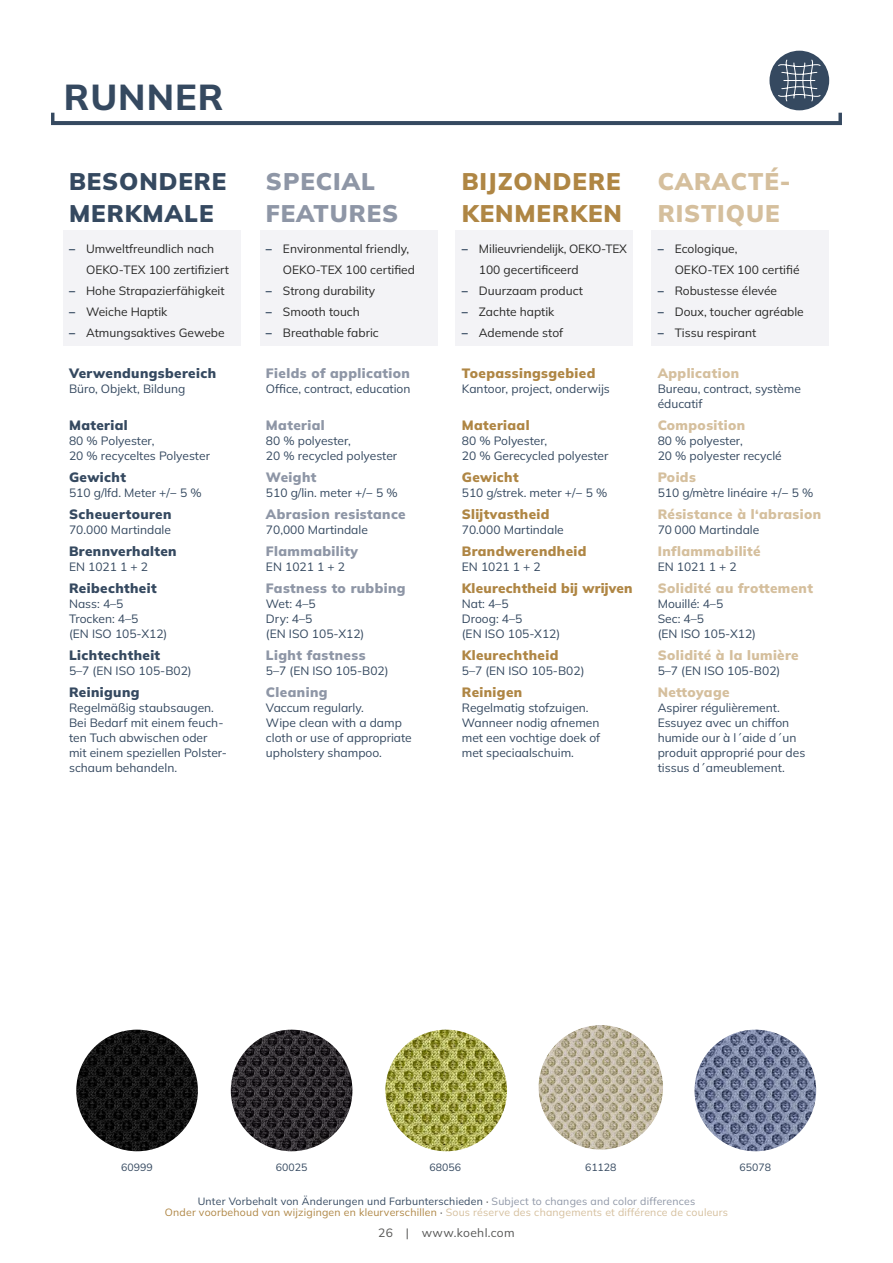
<style>
.page{position:relative;width:893px;height:1263px;background:#fff}
.page>*{position:absolute;margin:0;border:0;box-sizing:border-box;transform-origin:0 0}
.t1{font:800 36px "Mulish";letter-spacing:.03em;color:#354960}
.t2{font:900 24px/31.5px "Mulish";letter-spacing:.04em;color:#af8644}
.t3{font:900 24px/31.5px "Mulish";letter-spacing:.04em;color:#354960}
.t4{font:900 24px/31.5px "Mulish";letter-spacing:.04em;color:#d5bf9d}
.t5{font:900 24px/31.5px "Mulish";letter-spacing:.04em;color:#8e96a6}
.t6{font:900 13.5px "Mulish";letter-spacing:.03em;color:#d5bf9d}
.t7{font:900 13.5px "Mulish";letter-spacing:.03em;color:#af8644}
.t8{font:900 13.5px "Mulish";letter-spacing:.03em;color:#8e96a6}
.t9{font:900 13.5px "Mulish";letter-spacing:.03em;color:#354960}
.t10{font:12px/15px "Mulish";color:#354960}
.t11{font:12px/21px "Mulish";color:#282827}
.t12{font:12px "Mulish";letter-spacing:.03em;color:#575756}
.t13{font:10.5px/10.5px "Mulish";letter-spacing:.02em;color:#354960;text-align:center}
.s1{font-weight:800;color:#354960}
.s2{color:#282827}
.s3{color:#8e96a6}
.s4{color:#af8644}
.s5{color:#d5bf9d}
</style>
<div class="page">
<img style="left:76px;top:1030px;width:122px;height:121px;border-radius:61px">
<img style="left:231px;top:1030px;width:121px;height:121px;border-radius:61px">
<img style="left:694px;top:1030px;width:122px;height:121px;border-radius:61px">
<img style="left:385px;top:1030px;width:122px;height:121px;border-radius:61px">
<img style="left:538px;top:1025px;width:125px;height:125px;border-radius:62px">
<div style="left:63px;top:230px;width:177px;height:116px;background:#f3f3f6"></div>
<div style="left:456px;top:230px;width:177px;height:116px;background:#f3f3f6"></div>
<div style="left:260px;top:230px;width:177px;height:116px;background:#f3f3f6"></div>
<div style="left:652px;top:230px;width:177px;height:116px;background:#f3f3f6"></div>
<div style="left:769px;top:51px;width:60px;height:59px;background:#354960;border-radius:50%"></div>
<svg style="left:777px;top:59px;width:44px;height:48px"></svg>
<svg style="left:51px;top:113px;width:791px;height:12px"></svg>
<h1 class="t1" style="left:64px;top:73px;width:161px">RUNNER</h1>
<h2 class="t3" style="left:69px;top:165px;width:159px">BESONDERE<br>MERKMALE</h2>
<p class="t11" style="left:86px;top:238px;width:145px;text-indent:-17px"><span class="s1">–</span> Umweltfreundlich nach<br>OEKO-TEX 100 zertifiziert</p>
<p class="t11" style="left:69px;top:280px;width:157px"><span class="s1">–</span> Hohe Strapazierfähigkeit</p>
<p class="t11" style="left:69px;top:301px;width:100px"><span class="s1">–</span> Weiche Haptik</p>
<p class="t11" style="left:69px;top:322px;width:157px"><span class="s1">–</span> Atmungsaktives Gewebe</p>
<p class="t9" style="left:69px;top:364px;width:149px">Verwendungsbereich</p>
<p class="t10" style="left:69px;top:381px;width:118px">Büro, Objekt, Bildung</p>
<p class="t9" style="left:69px;top:416px;width:60px">Material</p>
<p class="t10" style="left:69px;top:433px;width:142px">80 % Polyester,<br>20 % recyceltes Polyester</p>
<p class="t9" style="left:69px;top:468px;width:58px">Gewicht</p>
<p class="t10" style="left:69px;top:485px;width:134px">510 g/lfd. Meter +/− 5 %</p>
<p class="t9" style="left:69px;top:505px;width:104px">Scheuertouren</p>
<p class="t10" style="left:69px;top:522px;width:103px">70.000 Martindale</p>
<p class="t9" style="left:69px;top:542px;width:109px">Brennverhalten</p>
<p class="t10" style="left:69px;top:559px;width:80px">EN 1021 1 + 2</p>
<p class="t9" style="left:69px;top:579px;width:89px">Reibechtheit</p>
<p class="t10" style="left:69px;top:596px;width:100px">Nass: 4–5<br>Trocken: 4–5<br>(EN ISO 105-X12)</p>
<p class="t9" style="left:69px;top:646px;width:93px">Lichtechtheit</p>
<p class="t10" style="left:69px;top:663px;width:124px">5–7 (EN ISO 105-B02)</p>
<p class="t9" style="left:69px;top:683px;width:72px">Reinigung</p>
<p class="t10" style="left:69px;top:700px;width:160px">Regelmäßig staubsaugen.<br>Bei Bedarf mit einem feuch&shy;ten Tuch abwischen oder mit einem speziellen Polster&shy;schaum behandeln.</p>
<h2 class="t5" style="left:266px;top:165px;width:134px">SPECIAL<br>FEATURES</h2>
<p class="t11" style="left:283px;top:238px;width:134px;text-indent:-17px"><span class="s1">–</span> Environmental friendly,<br>OEKO-TEX 100 certified</p>
<p class="t11" style="left:266px;top:280px;width:111px"><span class="s1">–</span> Strong durability</p>
<p class="t11" style="left:266px;top:301px;width:95px"><span class="s1">–</span> Smooth touch</p>
<p class="t11" style="left:266px;top:322px;width:114px"><span class="s1">–</span> Breathable fabric</p>
<p class="t8" style="left:266px;top:364px;width:145px">Fields of application</p>
<p class="t10" style="left:266px;top:381px;width:146px">Office, contract, education</p>
<p class="t8" style="left:266px;top:416px;width:60px">Material</p>
<p class="t10" style="left:266px;top:433px;width:133px">80 % polyester,<br>20 % recycled polyester</p>
<p class="t8" style="left:266px;top:468px;width:52px">Weight</p>
<p class="t10" style="left:266px;top:485px;width:133px">510 g/lin. meter +/− 5 %</p>
<p class="t8" style="left:266px;top:505px;width:141px">Abrasion resistance</p>
<p class="t10" style="left:266px;top:522px;width:103px">70,000 Martindale</p>
<p class="t8" style="left:266px;top:542px;width:94px">Flammability</p>
<p class="t10" style="left:266px;top:559px;width:80px">EN 1021 1 + 2</p>
<p class="t8" style="left:266px;top:579px;width:141px">Fastness to rubbing</p>
<p class="t10" style="left:266px;top:596px;width:100px">Wet: 4–5<br>Dry: 4–5<br>(EN ISO 105-X12)</p>
<p class="t8" style="left:266px;top:646px;width:101px">Light fastness</p>
<p class="t10" style="left:266px;top:663px;width:124px">5–7 (EN ISO 105-B02)</p>
<p class="t8" style="left:266px;top:683px;width:63px">Cleaning</p>
<p class="t10" style="left:266px;top:700px;width:147px">Vaccum regularly.<br>Wipe clean with a damp cloth or use of appropriate upholstery shampoo.</p>
<h2 class="t2" style="left:462px;top:165px;width:161px">BIJZONDERE<br>KENMERKEN</h2>
<p class="t11" style="left:479px;top:238px;width:150px;text-indent:-17px"><span class="s1">–</span> Milieuvriendelijk, OEKO-TEX<br>100 gecertificeerd</p>
<p class="t11" style="left:462px;top:280px;width:123px"><span class="s1">–</span> Duurzaam product</p>
<p class="t11" style="left:462px;top:301px;width:94px"><span class="s1">–</span> Zachte haptik</p>
<p class="t11" style="left:462px;top:322px;width:103px"><span class="s1">–</span> Ademende stof</p>
<p class="t7" style="left:462px;top:364px;width:135px">Toepassingsgebied</p>
<p class="t10" style="left:462px;top:381px;width:149px">Kantoor, project, onderwijs</p>
<p class="t7" style="left:462px;top:416px;width:69px">Materiaal</p>
<p class="t10" style="left:462px;top:433px;width:148px">80 % Polyester,<br>20 % Gerecycled polyester</p>
<p class="t7" style="left:462px;top:468px;width:58px">Gewicht</p>
<p class="t10" style="left:462px;top:485px;width:147px">510 g/strek. meter +/− 5 %</p>
<p class="t7" style="left:462px;top:505px;width:89px">Slijtvastheid</p>
<p class="t10" style="left:462px;top:522px;width:103px">70.000 Martindale</p>
<p class="t7" style="left:462px;top:542px;width:126px">Brandwerendheid</p>
<p class="t10" style="left:462px;top:559px;width:80px">EN 1021 1 + 2</p>
<p class="t7" style="left:462px;top:579px;width:172px">Kleurechtheid bij wrijven</p>
<p class="t10" style="left:462px;top:596px;width:100px">Nat: 4–5<br>Droog: 4–5<br>(EN ISO 105-X12)</p>
<p class="t7" style="left:462px;top:646px;width:98px">Kleurechtheid</p>
<p class="t10" style="left:462px;top:663px;width:124px">5–7 (EN ISO 105-B02)</p>
<p class="t7" style="left:462px;top:683px;width:62px">Reinigen</p>
<p class="t10" style="left:462px;top:700px;width:140px">Regelmatig stofzuigen.<br>Wanneer nodig afnemen met een vochtige doek of met speciaalschuim.</p>
<h2 class="t4" style="left:658px;top:165px;width:134px">CARACTÉ-<br>RISTIQUE</h2>
<p class="t11" style="left:675px;top:238px;width:126px;text-indent:-17px"><span class="s1">–</span> Ecologique,<br>OEKO-TEX 100 certifié</p>
<p class="t11" style="left:658px;top:280px;width:121px"><span class="s1">–</span> Robustesse élevée</p>
<p class="t11" style="left:658px;top:301px;width:148px"><span class="s1">–</span> Doux, toucher agréable</p>
<p class="t11" style="left:658px;top:322px;width:100px"><span class="s1">–</span> Tissu respirant</p>
<p class="t6" style="left:658px;top:364px;width:83px">Application</p>
<p class="t10" style="left:658px;top:381px;width:145px">Bureau, contract, système éducatif</p>
<p class="t6" style="left:658px;top:416px;width:89px">Composition</p>
<p class="t10" style="left:658px;top:433px;width:126px">80 % polyester,<br>20 % polyester recyclé</p>
<p class="t6" style="left:658px;top:468px;width:40px">Poids</p>
<p class="t10" style="left:658px;top:485px;width:157px">510 g/mètre linéaire +/− 5 %</p>
<p class="t6" style="left:658px;top:505px;width:165px">Résistance à l‘abrasion</p>
<p class="t10" style="left:658px;top:522px;width:103px">70 000 Martindale</p>
<p class="t6" style="left:658px;top:542px;width:104px">Inflammabilité</p>
<p class="t10" style="left:658px;top:559px;width:80px">EN 1021 1 + 2</p>
<p class="t6" style="left:658px;top:579px;width:157px">Solidité au frottement</p>
<p class="t10" style="left:658px;top:596px;width:100px">Mouillé: 4–5<br>Sec: 4–5<br>(EN ISO 105-X12)</p>
<p class="t6" style="left:658px;top:646px;width:142px">Solidité à la lumière</p>
<p class="t10" style="left:658px;top:663px;width:124px">5–7 (EN ISO 105-B02)</p>
<p class="t6" style="left:658px;top:683px;width:73px">Nettoyage</p>
<p class="t10" style="left:658px;top:700px;width:149px">Aspirer régulièrement.<br>Essuyez avec un chiffon humide our à l´aide d´un produit approprié pour des tissus d´ameublement.</p>
<p class="t13" style="left:121px;top:1162px;width:33px">60999</p>
<p class="t13" style="left:276px;top:1162px;width:33px">60025</p>
<p class="t13" style="left:430px;top:1162px;width:33px">68056</p>
<p class="t13" style="left:585px;top:1162px;width:33px">61128</p>
<p class="t13" style="left:740px;top:1162px;width:33px">65078</p>
<p class="t13" style="left:165px;top:1196px;width:565px">Unter Vorbehalt von Änderungen und Farbunterschieden <span class="s2">·</span> <span class="s3">Subject to changes and color differences<br></span><span class="s4">Onder voorbehoud van wijzigingen en kleurverschillen</span> <span class="s2">·</span> <span class="s5">Sous réserve des changements et différence de couleurs</span></p>
<p class="t12" style="left:378px;top:1225px;width:138px">26 | www.koehl.com</p>
</div>
